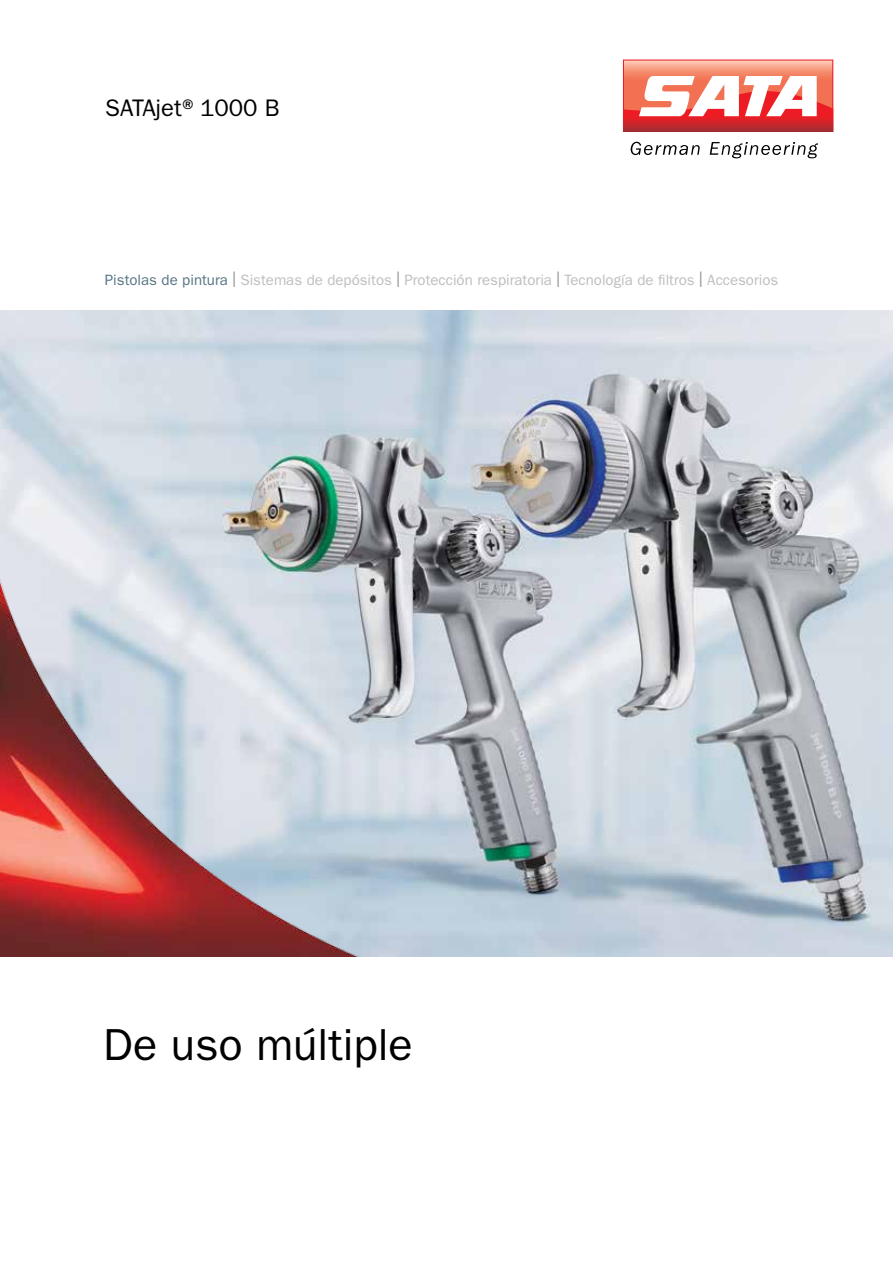
<style>
.page{position:relative;width:893px;height:1263px;background:#fff}
.page>*{position:absolute;margin:0;border:0;box-sizing:border-box;transform-origin:0 0}
.t1{font:45px "ITC Franklin Gothic Std";color:#000}
.t2{font:24px "ITC Franklin Gothic Std";color:#000}
.t3{font:15px "ITC Franklin Gothic Std";color:#bcbec0}
.s1{color:#567483}
.s2{font-size:22.5px;color:#939598}
</style>
<div class="page">
<img style="left:0;top:310px;width:893px;height:647px">
<svg style="left:631px;top:142px;width:69px;height:13px"></svg>
<svg style="left:710px;top:142px;width:108px;height:16px"></svg>
<svg style="left:623px;top:60px;width:210px;height:72px"></svg>
<img style="left:0;top:529px;width:361px;height:428px">
<h2 class="t2" style="left:105px;top:94px;width:176px">SATAjet®1000 B</h2>
<p class="t3" style="left:105px;top:271px;width:675px"><span class="s1">Pistolas de pintura</span> <span class="s2">I</span> Sistemas de depósitos <span class="s2">I</span> Protección respiratoria <span class="s2">I</span> Tecnología de filtros <span class="s2">I</span> Accesorios</p>
<h1 class="t1" style="left:103px;top:1019px;width:311px">De uso múltiple</h1>
</div>
